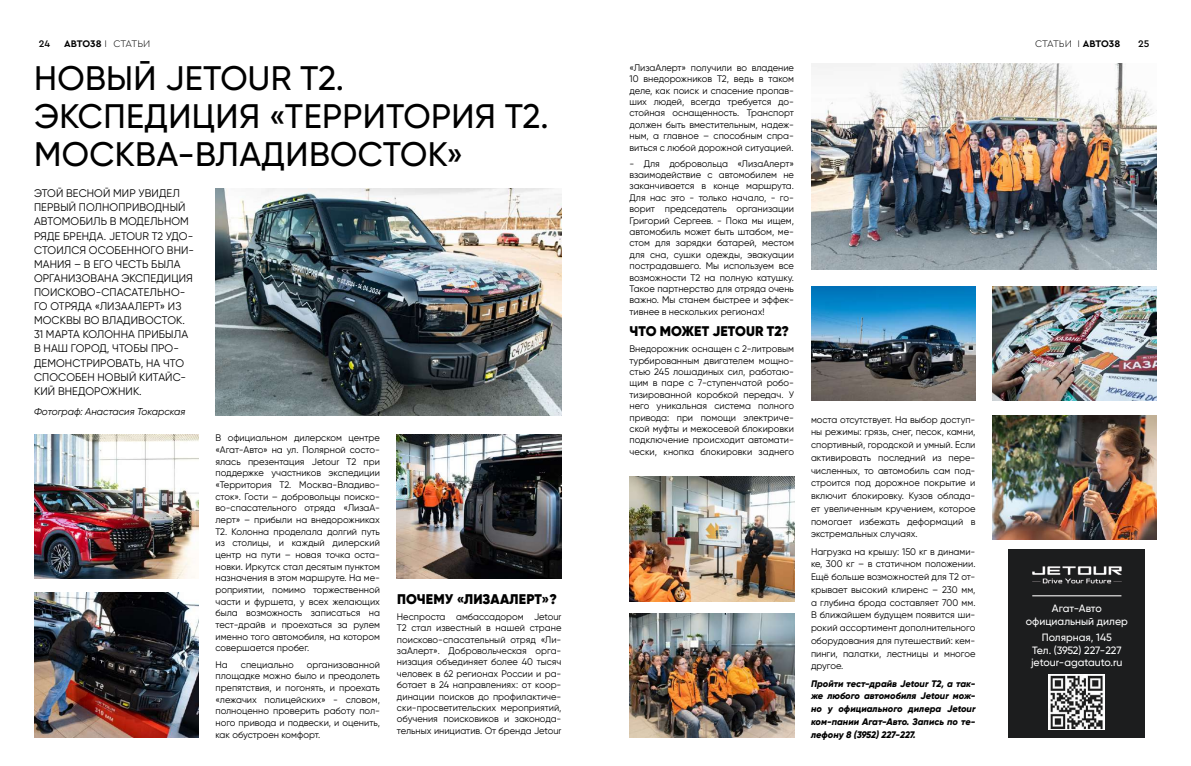
<style>
.page{position:relative;width:1191px;height:766px;background:#fff}
.page>*{position:absolute;margin:0;border:0;box-sizing:border-box;transform-origin:0 0}
.t1{font:500 34px/38px "Gilroy";letter-spacing:.01em;color:#000}
.t2{font:900 14px "Gilroy";letter-spacing:.01em;color:#000}
.t3{font:11px/14.1px "Gilroy";letter-spacing:.01em;color:#000}
.t4{font:500 10.6px/12.7px "Gilroy";color:#fff;text-align:center}
.t5{font:italic 10px "Gilroy";color:#000}
.t6{font:300 10px "Cera Pro";color:#000}
.t7{font:500 10px "Cera Pro";color:#000}
.t8{font:9.5px/11.4px "Gilroy";color:#000;text-align:justify}
.t9{font:italic 600 9.5px/12.7px "Gilroy";color:#000;text-align:justify}
.s1{font-weight:700}
</style>
<div class="page">
<img style="left:215px;top:189px;width:346px;height:226px">
<img style="left:811px;top:63px;width:346px;height:206px">
<img style="left:34px;top:434px;width:164px;height:144px">
<img style="left:629px;top:476px;width:165px;height:125px">
<img style="left:811px;top:287px;width:164px;height:114px">
<img style="left:992px;top:287px;width:165px;height:114px">
<img style="left:992px;top:415px;width:165px;height:124px">
<img style="left:397px;top:434px;width:164px;height:144px">
<img style="left:34px;top:592px;width:164px;height:145px">
<img style="left:629px;top:613px;width:165px;height:124px">
<div style="left:1008px;top:549px;width:136px;height:188px;background:#1c1d1e"></div>
<img style="left:1032px;top:566px;width:90px;height:18px">
<hr style="left:1032px;top:595px;width:89px;height:1px;background:#fff">
<img style="left:1049px;top:674px;width:55px;height:55px">
<p class="t7" style="left:39px;top:37px;width:13px">24</p>
<p class="t6" style="left:64px;top:37px;width:88px"><span class="s1">АВТО38</span> I СТАТЬИ</p>
<p class="t6" style="left:1035px;top:37px;width:87px">СТАТЬИ I <span class="s1">АВТО38</span></p>
<p class="t7" style="left:1138px;top:37px;width:13px">25</p>
<h1 class="t1" style="left:34px;top:58px;width:516px">НОВЫЙ JETOUR T2.<br>ЭКСПЕДИЦИЯ «ТЕРРИТОРИЯ Т2.<br>МОСКВА-ВЛАДИВОСТОК»</h1>
<p class="t3" style="left:34px;top:186px;width:162px">ЭТОЙ ВЕСНОЙ МИР УВИДЕЛ<br>ПЕРВЫЙ ПОЛНОПРИВОДНЫЙ<br>АВТОМОБИЛЬ В МОДЕЛЬНОМ<br>РЯДЕ БРЕНДА. JETOUR T2 УДО-<br>СТОИЛСЯ ОСОБЕННОГО ВНИ-<br>МАНИЯ – В ЕГО ЧЕСТЬ БЫЛА<br>ОРГАНИЗОВАНА ЭКСПЕДИЦИЯ<br>ПОИСКОВО-СПАСАТЕЛЬНО-<br>ГО ОТРЯДА «ЛИЗААЛЕРТ» ИЗ<br>МОСКВЫ ВО ВЛАДИВОСТОК.<br>31 МАРТА КОЛОННА ПРИБЫЛА<br>В НАШ ГОРОД, ЧТОБЫ ПРО-<br>ДЕМОНСТРИРОВАТЬ, НА ЧТО<br>СПОСОБЕН НОВЫЙ КИТАЙС-<br>КИЙ ВНЕДОРОЖНИК.</p>
<p class="t5" style="left:34px;top:405px;width:153px">Фотограф: Анастасия Токарская</p>
<p class="t8" style="left:215px;top:432px;width:166px;line-height:11.7px">В официальном дилерском центре «Агат-Авто» на ул. Полярной состо&shy;ялась презентация Jetour T2 при поддержке участников экспедиции «Территория Т2. Москва-Владиво&shy;сток». Гости – добровольцы поиско&shy;во-спасательного отряда «ЛизаА&shy;лерт» – прибыли на внедорожниках T2. Колонна проделала долгий путь из столицы, и каждый дилерский центр на пути – новая точка оста&shy;новки. Иркутск стал десятым пунктом назначения в этом маршруте. На ме&shy;роприятии, помимо торжественной части и фуршета, у всех желающих была возможность записаться на тест-драйв и проехаться за рулем именно того автомобиля, на котором совершается пробег.</p>
<p class="t8" style="left:215px;top:658px;width:14px">На</p>
<p class="t8" style="left:241px;top:658px;width:54px">специально</p>
<p class="t8" style="left:629px;top:62px;width:166px">«ЛизаАлерт» получили во владение 10 внедорожников Т2, ведь в таком деле, как поиск и спасение пропав&shy;ших людей, всегда требуется до&shy;стойная оснащенность. Транспорт должен быть вместительным, надеж&shy;ным, а главное – способным спра&shy;виться с любой дорожной ситуацией.</p>
<p class="t8" style="left:629px;top:157px;width:166px">- Для добровольца «ЛизаАлерт» взаимодействие с автомобилем не заканчивается в конце маршрута.<br>Для нас это - только начало, - го&shy;ворит председатель организации Григорий Сергеев. - Пока мы ищем, автомобиль может быть штабом, ме&shy;стом для зарядки батарей, местом для сна, сушки одежды, эвакуации пострадавшего. Мы используем все возможности Т2 на полную катушку.<br>Такое партнерство для отряда очень важно. Мы станем быстрее и эффек&shy;тивнее в нескольких регионах!</p>
<h2 class="t2" style="left:629px;top:322px;width:161px">ЧТО МОЖЕТ JETOUR T2?</h2>
<p class="t8" style="left:629px;top:343px;width:166px">Внедорожник оснащен с 2-литровым турбированным двигателем мощно&shy;стью 245 лошадиных сил, работаю&shy;щим в паре с 7-ступенчатой робо&shy;тизированной коробкой передач. У него уникальная система полного привода: при помощи электриче&shy;ской муфты и межосевой блокировки подключение происходит автомати&shy;чески, кнопка блокировки заднего</p>
<p class="t8" style="left:811px;top:412px;width:166px;line-height:12.7px">моста отсутствует. На выбор доступ&shy;ны режимы: грязь, снег, песок, камни, спортивный, городской и умный. Если активировать последний из пере&shy;численных, то автомобиль сам под&shy;строится под дорожное покрытие и включит блокировку. Кузов облада&shy;ет увеличенным кручением, которое помогает избежать деформаций в экстремальных случаях.</p>
<p class="t8" style="left:811px;top:544px;width:166px;line-height:12.7px">Нагрузка на крышу: 150 кг в динами&shy;ке, 300 кг – в статичном положении.<br>Ещё больше возможностей для Т2 от&shy;крывает высокий клиренс – 230 мм, а глубина брода составляет 700 мм.<br>В ближайшем будущем появится ши&shy;рокий ассортимент дополнительного оборудования для путешествий: кем&shy;пинги, палатки, лестницы и многое другое.</p>
<p class="t9" style="left:811px;top:676px;width:166px">Пройти тест-драйв Jetour T2, а так&shy;же любого автомобиля Jetour мож&shy;но у официального дилера Jetour ком-пании Агат-Авто. Запись по те&shy;лефону 8 (3952) 227-227.</p>
<h2 class="t2" style="left:397px;top:589px;width:161px">ПОЧЕМУ «ЛИЗААЛЕРТ»?</h2>
<p class="t8" style="left:397px;top:610px;width:166px">Неспроста амбассадором Jetour T2 стал известный в нашей стране поисково-спасательный отряд «Ли&shy;заАлерт». Добровольческая орга&shy;низация объединяет более 40 тысяч человек в 62 регионах России и ра&shy;ботает в 24 направлениях: от коор&shy;динации поисков до профилактиче&shy;ски-просветительских мероприятий, обучения поисковиков и законода&shy;тельных инициатив. От бренда Jetour</p>
<p class="t4" style="left:1025px;top:602px;width:104px">Агат-Авто официальный дилер</p>
<p class="t4" style="left:1031px;top:630px;width:93px">Полярная, 145<br>Тел. (3952) 227-227 jetour-agatauto.ru</p>
<p class="t8" style="left:215px;top:658px;width:166px;line-height:11.7px;text-indent:91px">организованной площадке можно было и преодолеть препятствия, и погонять, и проехать «лежачих полицейских» - словом, полноценно проверить работу пол&shy;ного привода и подвески, и оценить, как обустроен комфорт.</p>
</div>
